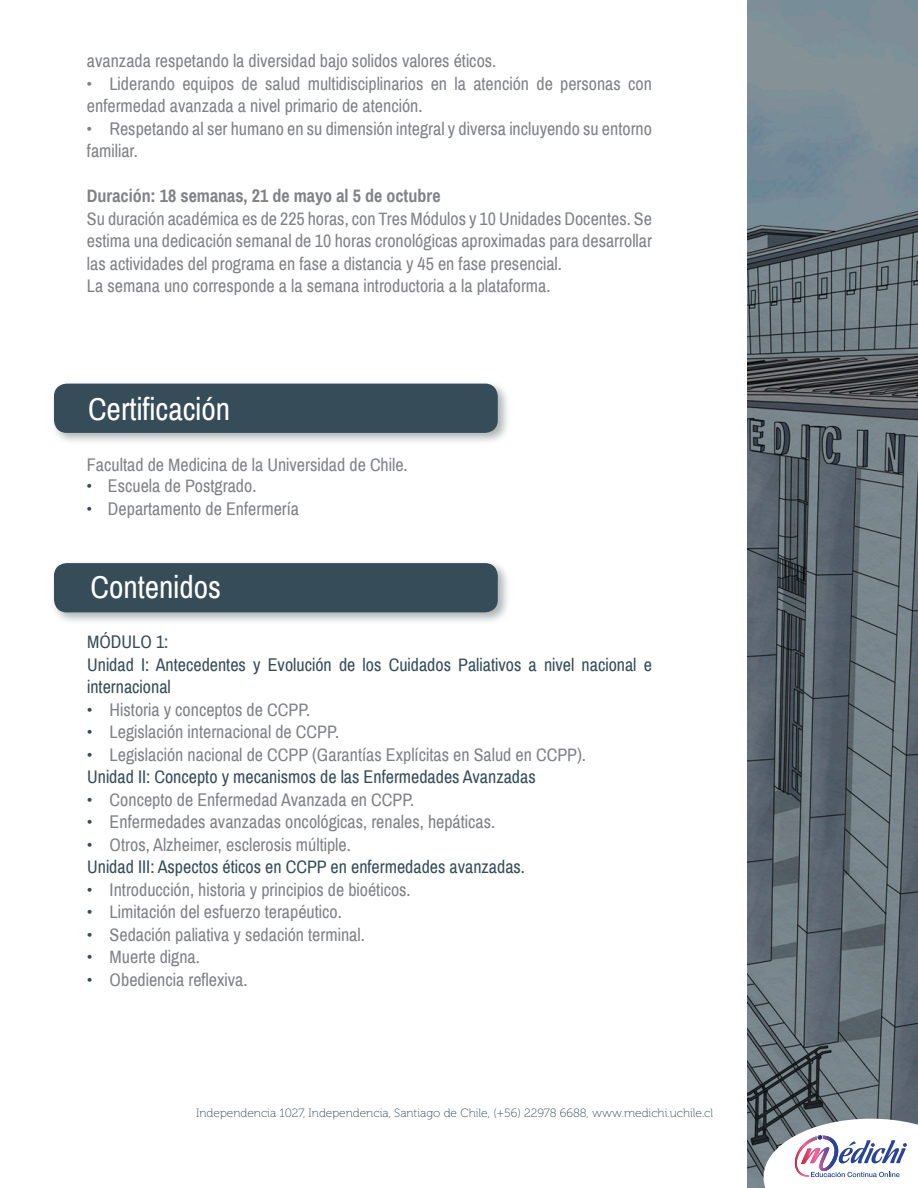
<style>
.page{position:relative;width:918px;height:1188px;background:#fff}
.page>*{position:absolute;margin:0;border:0;box-sizing:border-box;transform-origin:0 0}
.t1{font:31.5px "Archivo Narrow";color:#fff}
.t2{font:18px/22.5px "Archivo Narrow";color:#808285}
.t3{font:18px/22.5px "Archivo Narrow";color:#364d59}
.t4{font:700 18px "Archivo Narrow";color:#808285}
.t5{font:12px "Museo 100";color:#364d59}
.s1{color:#364d59}
</style>
<div class="page">
<img style="left:748px;top:0;width:170px;height:1188px">
<svg style="left:764px;top:1119px;width:154px;height:69px"></svg>
<div style="left:50px;top:559px;width:460px;height:66px;background:#929c9d;opacity:.75"></div>
<div style="left:54px;top:563px;width:444px;height:49px;background:#364d59;border-radius:13px"></div>
<div style="left:50px;top:380px;width:460px;height:66px;background:#929c9d;opacity:.75"></div>
<div style="left:54px;top:384px;width:444px;height:49px;background:#364d59;border-radius:13px"></div>
<p class="t2" style="left:87px;top:50px;width:411px">avanzada respetando la diversidad bajo solidos valores éticos.</p>
<p class="t2" style="left:87px;top:72px;width:567px">• Liderando equipos de salud multidisciplinarios en la atención de personas con enfermedad avanzada a nivel primario de atención.</p>
<p class="t2" style="left:87px;top:117px;width:567px">• Respetando al ser humano en su dimensión integral y diversa incluyendo su entorno familiar.</p>
<p class="t4" style="left:87px;top:185px;width:355px">Duración: 18 semanas, 21 de mayo al 5 de octubre</p>
<p class="t2" style="left:87px;top:207px;width:567px;text-align:justify">Su duración académica es de 225 horas, con Tres Módulos y 10 Unidades Docentes. Se estima una dedicación semanal de 10 horas cronológicas aproximadas para desarrollar las actividades del programa en fase a distancia y 45 en fase presencial.</p>
<p class="t2" style="left:87px;top:275px;width:465px">La semana uno corresponde a la semana introductoria a la plataforma.</p>
<p class="t1" style="left:88px;top:390px;width:144px">Certificación</p>
<p class="t2" style="left:87px;top:454px;width:322px">Facultad de Medicina de la Universidad de Chile.</p>
<p class="t2" style="left:87px;top:475px;width:171px"><span class="s1">•</span> Escuela de Postgrado.</p>
<p class="t2" style="left:87px;top:498px;width:214px"><span class="s1">•</span> Departamento de Enfermería</p>
<p class="t1" style="left:90px;top:568px;width:132px">Contenidos</p>
<p class="t3" style="left:87px;top:631px;width:83px">MÓDULO 1:</p>
<p class="t3" style="left:87px;top:654px;width:566px">Unidad I: Antecedentes y Evolución de los Cuidados Paliativos a nivel nacional e internacional</p>
<p class="t2" style="left:87px;top:699px;width:225px"><span class="s1">•</span> Historia y conceptos de CCPP.</p>
<p class="t2" style="left:87px;top:721px;width:253px"><span class="s1">•</span> Legislación internacional de CCPP.</p>
<p class="t2" style="left:87px;top:744px;width:500px"><span class="s1">•</span> Legislación nacional de CCPP (Garantías Explícitas en Salud en CCPP).</p>
<p class="t3" style="left:87px;top:766px;width:450px">Unidad II: Concepto y mecanismos de las Enfermedades Avanzadas</p>
<p class="t2" style="left:87px;top:789px;width:329px"><span class="s1">•</span> Concepto de Enfermedad Avanzada en CCPP.</p>
<p class="t2" style="left:87px;top:811px;width:410px"><span class="s1">•</span> Enfermedades avanzadas oncológicas, renales, hepáticas.</p>
<p class="t2" style="left:87px;top:834px;width:265px"><span class="s1">•</span> Otros, Alzheimer, esclerosis múltiple.</p>
<p class="t3" style="left:87px;top:856px;width:439px">Unidad III: Aspectos éticos en CCPP en enfermedades avanzadas.</p>
<p class="t2" style="left:87px;top:879px;width:325px"><span class="s1">•</span> Introducción, historia y principios de bioéticos.</p>
<p class="t2" style="left:87px;top:901px;width:256px"><span class="s1">•</span> Limitación del esfuerzo terapéutico.</p>
<p class="t2" style="left:87px;top:924px;width:279px"><span class="s1">•</span> Sedación paliativa y sedación terminal.</p>
<p class="t2" style="left:87px;top:946px;width:114px"><span class="s1">•</span> Muerte digna.</p>
<p class="t2" style="left:87px;top:969px;width:162px"><span class="s1">•</span> Obediencia reflexiva.</p>
<p class="t5" style="left:196px;top:1107px;width:518px">Independencia 1027, Independencia, Santiago de Chile, (+56) 22978 6688, www.medichi.uchile.cl</p>
</div>
